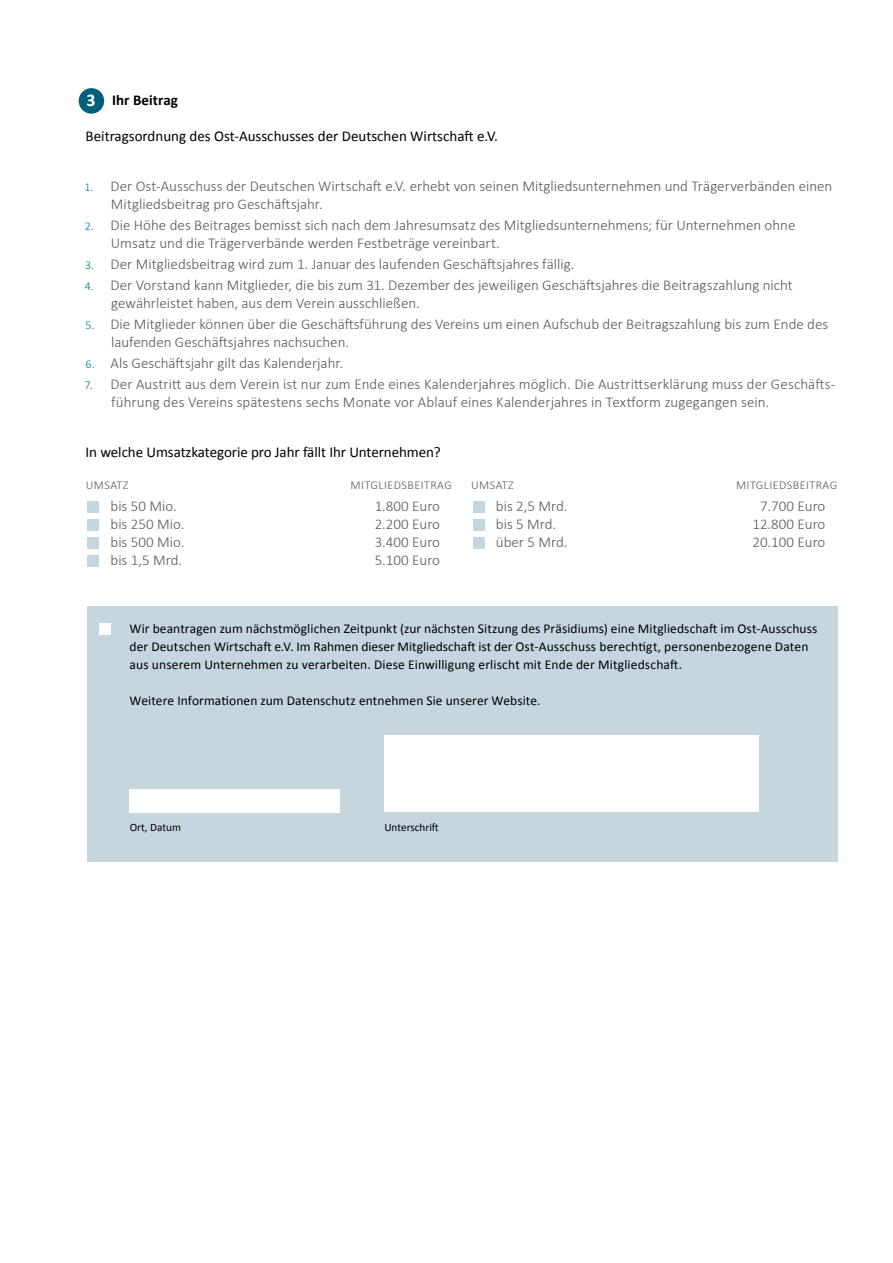
<style>
.page{position:relative;width:893px;height:1263px;background:#fff}
.page>*{position:absolute;margin:0;border:0;box-sizing:border-box;transform-origin:0 0}
.t1{font:700 18px "Calibri";color:#fff}
.t2{font:300 15px/18px "Calibri";color:#555756}
.t3{font:15px "Calibri";letter-spacing:-.005em;color:#000}
.t4{font:700 15px "Calibri";letter-spacing:.005em;color:#000}
.t5{font:13.5px/18px "Calibri";letter-spacing:.01em;color:#000}
.t6{font:300 12px "Calibri";letter-spacing:.04em;color:#555756}
.t7{font:11.25px "Calibri";color:#000}
.s1{font-size:12px;color:#007690}
</style>
<div class="page">
<div style="left:87px;top:501px;width:12px;height:12px;background:#c6d6df"></div>
<div style="left:87px;top:519px;width:12px;height:12px;background:#c6d6df"></div>
<div style="left:87px;top:537px;width:12px;height:12px;background:#c6d6df"></div>
<div style="left:87px;top:555px;width:12px;height:12px;background:#c6d6df"></div>
<div style="left:473px;top:501px;width:12px;height:12px;background:#c6d6df"></div>
<div style="left:473px;top:519px;width:12px;height:12px;background:#c6d6df"></div>
<div style="left:473px;top:537px;width:12px;height:12px;background:#c6d6df"></div>
<div style="left:87px;top:606px;width:751px;height:255px;background:#c6d6df"></div>
<div style="left:79px;top:88px;width:25px;height:26px;background:#005f7c;border-radius:50%"></div>
<div style="left:99px;top:623px;width:12px;height:12px;background:#fff"></div>
<div style="left:129px;top:789px;width:210px;height:23px;background:#fff"></div>
<div style="left:385px;top:736px;width:374px;height:76px;background:#fff"></div>
<p class="t1" style="left:86px;top:88px;width:11px">3</p>
<p class="t4" style="left:112px;top:90px;width:67px">Ihr Beitrag</p>
<p class="t3" style="left:86px;top:126px;width:414px">Beitragsordnung des Ost-Ausschusses der Deutschen Wirtschaft e.V.</p>
<p class="t2" style="left:111px;top:177px;width:723px;text-indent:-26px"><span class="s1">1.</span> Der Ost-Ausschuss der Deutschen Wirtschaft e.V. erhebt von seinen Mitgliedsunternehmen und Trägerverbänden einen<br>Mitgliedsbeitrag pro Geschäftsjahr.</p>
<p class="t2" style="left:111px;top:216px;width:686px;text-indent:-26px"><span class="s1">2.</span> Die Höhe des Beitrages bemisst sich nach dem Jahresumsatz des Mitgliedsunternehmens; für Unternehmen ohne<br>Umsatz und die Trägerverbände werden Festbeträge vereinbart.</p>
<p class="t2" style="left:85px;top:255px;width:491px"><span class="s1">3.</span> Der Mitgliedsbeitrag wird zum 1. Januar des laufenden Geschäftsjahres fällig.</p>
<p class="t2" style="left:111px;top:276px;width:683px;text-indent:-26px"><span class="s1">4.</span> Der Vorstand kann Mitglieder, die bis zum 31. Dezember des jeweiligen Geschäftsjahres die Beitragszahlung nicht gewährleistet haben, aus dem Verein ausschließen.</p>
<p class="t2" style="left:111px;top:315px;width:719px;text-indent:-26px"><span class="s1">5.</span> Die Mitglieder können über die Geschäftsführung des Vereins um einen Aufschub der Beitragszahlung bis zum Ende des laufenden Geschäftsjahres nachsuchen.</p>
<p class="t2" style="left:86px;top:354px;width:259px"><span class="s1">6.</span> Als Geschäftsjahr gilt das Kalenderjahr.</p>
<p class="t2" style="left:111px;top:375px;width:725px;text-indent:-27px"><span class="s1">7.</span> Der Austritt aus dem Verein ist nur zum Ende eines Kalenderjahres möglich. Die Austrittserklärung muss der Geschäfts&shy;führung des Vereins spätestens sechs Monate vor Ablauf eines Kalenderjahres in Textform zugegangen sein.</p>
<p class="t3" style="left:86px;top:442px;width:357px">In welche Umsatzkategorie pro Jahr fällt Ihr Unternehmen?</p>
<p class="t6" style="left:86px;top:477px;width:44px">UMSATZ</p>
<p class="t6" style="left:351px;top:477px;width:103px">MITGLIEDSBEITRAG</p>
<p class="t2" style="left:111px;top:497px;width:68px">bis 50 Mio.</p>
<p class="t2" style="left:375px;top:497px;width:67px">1.800 Euro</p>
<p class="t2" style="left:111px;top:515px;width:75px">bis 250 Mio.</p>
<p class="t2" style="left:375px;top:515px;width:67px">2.200 Euro</p>
<p class="t2" style="left:111px;top:533px;width:75px">bis 500 Mio.</p>
<p class="t2" style="left:375px;top:533px;width:67px">3.400 Euro</p>
<p class="t2" style="left:111px;top:551px;width:73px">bis 1,5 Mrd.</p>
<p class="t2" style="left:375px;top:551px;width:67px">5.100 Euro</p>
<p class="t6" style="left:471px;top:477px;width:44px">UMSATZ</p>
<p class="t6" style="left:736px;top:477px;width:103px">MITGLIEDSBEITRAG</p>
<p class="t2" style="left:496px;top:497px;width:73px">bis 2,5 Mrd.</p>
<p class="t2" style="left:760px;top:497px;width:67px">7.700 Euro</p>
<p class="t2" style="left:496px;top:515px;width:62px">bis 5 Mrd.</p>
<p class="t2" style="left:752px;top:515px;width:74px">12.800 Euro</p>
<p class="t2" style="left:496px;top:533px;width:73px">über 5 Mrd.</p>
<p class="t2" style="left:752px;top:533px;width:74px">20.100 Euro</p>
<p class="t5" style="left:130px;top:619px;width:689px">Wir beantragen zum nächstmöglichen Zeitpunkt (zur nächsten Sitzung des Präsidiums) eine Mitgliedschaft im Ost-Ausschuss der Deutschen Wirtschaft e.V. Im Rahmen dieser Mitgliedschaft ist der Ost-Ausschuss berechtigt, personenbezogene Daten aus unserem Unternehmen zu verarbeiten. Diese Einwilligung erlischt mit Ende der Mitgliedschaft.</p>
<p class="t5" style="left:130px;top:691px;width:412px">Weitere Informationen zum Datenschutz entnehmen Sie unserer Website.</p>
<p class="t7" style="left:130px;top:820px;width:53px">Ort, Datum</p>
<p class="t7" style="left:384px;top:820px;width:56px">Unterschrift</p>
</div>
